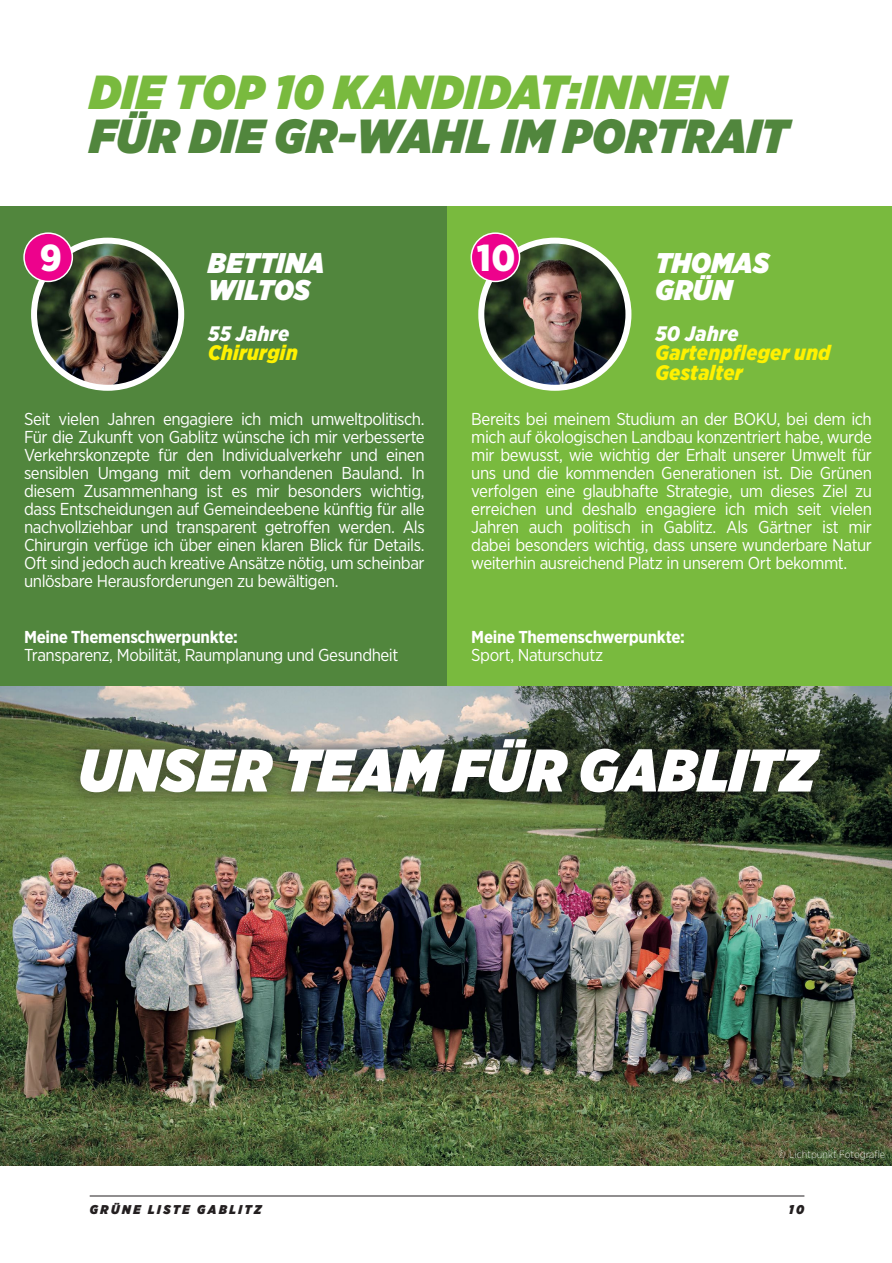
<style>
.page{position:relative;width:892px;height:1263px;background:#fff}
.page>*{position:absolute;margin:0;border:0;box-sizing:border-box;transform-origin:0 0}
.t1{font:italic 900 60px "Gotham Narrow";letter-spacing:.015em;color:#fff}
.t2{font:italic 900 47.7px "Gotham Narrow";letter-spacing:.015em;color:#51863d}
.t3{font:italic 900 47.7px "Gotham Narrow";letter-spacing:.02em;color:#79ba3e}
.t4{font:900 37.5px "Gotham Narrow";color:#fff}
.t5{font:italic 900 28.5px/27px "Gotham Narrow";letter-spacing:.015em;color:#fff}
.t6{font:italic 900 21px/19.5px "Gotham Narrow";letter-spacing:.01em;color:#fff101}
.t7{font:italic 900 21px "Gotham Narrow";letter-spacing:.015em;color:#fff}
.t8{font:17.25px/18px "Gotham Narrow";letter-spacing:-.025em;color:#fff;text-align:justify}
.t9{font:700 17.25px "Gotham Narrow";letter-spacing:-.02em;color:#fff}
.t10{font:italic 900 12.75px "Gotham Narrow";letter-spacing:.195em;color:#231f20}
.t11{font:300 10.5px "Gotham Narrow";color:#fff}
</style>
<div class="page">
<hr style="left:90px;top:1195px;width:714px;height:1px;background:#231f20">
<div style="left:0;top:207px;width:447px;height:479px;background:#51863d"></div>
<div style="left:447px;top:207px;width:444px;height:479px;background:#79ba3e"></div>
<img style="left:34px;top:241px;width:147px;height:147px;border-radius:74px">
<div style="left:31px;top:238px;width:153px;height:153px;border:6px solid #fff;border-radius:50%"></div>
<div style="left:24px;top:233px;width:48px;height:48px;background:#ed028c;border-radius:50%"></div>
<div style="left:23px;top:232px;width:50px;height:50px;border:2px solid #fff;border-radius:50%"></div>
<img style="left:481px;top:241px;width:147px;height:147px;border-radius:74px">
<div style="left:478px;top:238px;width:153px;height:153px;border:6px solid #fff;border-radius:50%"></div>
<div style="left:471px;top:233px;width:48px;height:48px;background:#ed028c;border-radius:50%"></div>
<div style="left:470px;top:232px;width:50px;height:50px;border:2px solid #fff;border-radius:50%"></div>
<img style="left:0;top:686px;width:891px;height:479px">
<div style="left:61px;top:719px;width:778px;height:93px;background:#231f20;opacity:.4"></div>
<h2 class="t3" style="left:90px;top:60px;width:637px">DIE TOP 10 KANDIDAT:INNEN</h2>
<h2 class="t2" style="left:90px;top:104px;width:700px">FÜR DIE GR-WAHL IM PORTRAIT</h2>
<h3 class="t4" style="left:40px;top:233px;width:23px">9</h3>
<h3 class="t5" style="left:208px;top:249px;width:118px">BETTINA<br>WILTOS</h3>
<p class="t7" style="left:208px;top:319px;width:83px">55 Jahre</p>
<p class="t6" style="left:208px;top:343px;width:91px">Chirurgin</p>
<p class="t8" style="left:24px;top:409px;width:402px">Seit vielen Jahren engagiere ich mich umweltpolitisch.<br>Für die Zukunft von Gablitz wünsche ich mir verbesserte Verkehrskonzepte für den Individualverkehr und einen sensiblen Umgang mit dem vorhandenen Bauland. In diesem Zusammenhang ist es mir besonders wichtig, dass Entscheidungen auf Gemeindeebene künftig für alle nachvollziehbar und transparent getroffen werden. Als Chirurgin verfüge ich über einen klaren Blick für Details.<br>Oft sind jedoch auch kreative Ansätze nötig, um scheinbar unlösbare Herausforderungen zu bewältigen.</p>
<p class="t9" style="left:24px;top:625px;width:215px">Meine Themenschwerpunkte:</p>
<p class="t8" style="left:24px;top:645px;width:376px">Transparenz, Mobilität, Raumplanung und Gesundheit</p>
<h3 class="t4" style="left:477px;top:233px;width:40px">10</h3>
<h3 class="t5" style="left:655px;top:249px;width:115px">THOMAS<br>GRÜN</h3>
<p class="t7" style="left:655px;top:319px;width:85px">50 Jahre</p>
<p class="t6" style="left:655px;top:343px;width:177px">Gartenpfleger und<br>Gestalter</p>
<p class="t8" style="left:471px;top:409px;width:402px">Bereits bei meinem Studium an der BOKU, bei dem ich mich auf ökologischen Landbau konzentriert habe, wurde mir bewusst, wie wichtig der Erhalt unserer Umwelt für uns und die kommenden Generationen ist. Die Grünen verfolgen eine glaubhafte Strategie, um dieses Ziel zu erreichen und deshalb engagiere ich mich seit vielen Jahren auch politisch in Gablitz. Als Gärtner ist mir dabei besonders wichtig, dass unsere wunderbare Natur weiterhin ausreichend Platz in unserem Ort bekommt.</p>
<p class="t9" style="left:471px;top:625px;width:215px">Meine Themenschwerpunkte:</p>
<p class="t8" style="left:471px;top:645px;width:133px">Sport, Naturschutz</p>
<h1 class="t1" style="left:79px;top:729px;width:738px">UNSER TEAM FÜR GABLITZ</h1>
<p class="t11" style="left:778px;top:1147px;width:108px">© Lichtpunkt Fotografie</p>
<p class="t10" style="left:90px;top:1201px;width:173px">GRÜNE LISTE GABLITZ</p>
<p class="t10" style="left:788px;top:1201px;width:17px">10</p>
</div>
